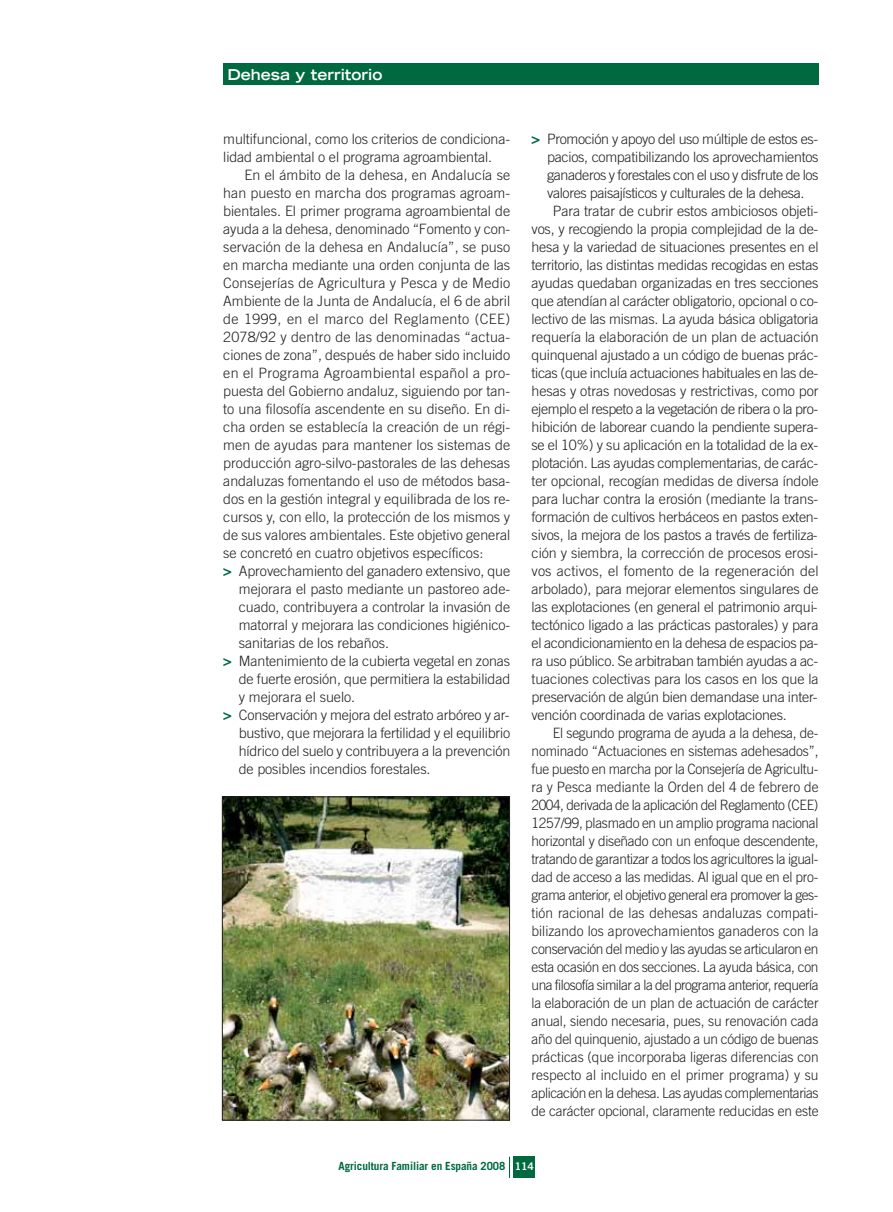
<style>
.page{position:relative;width:893px;height:1212px;background:#fff}
.page>*{position:absolute;margin:0;border:0;box-sizing:border-box;transform-origin:0 0}
.t1{font:700 expanded 15px "Trade Gothic LH";color:#fff}
.t2{font:300 14.25px "Trade Gothic";letter-spacing:-.01em;color:#231f20}
.t3{font:300 14.25px "Trade Gothic";letter-spacing:-.01em;color:#231f20;scale:.96 1}
.t4{font:300 14.25px "Trade Gothic";letter-spacing:.01em;color:#231f20}
.t5{font:300 14.25px "Trade Gothic";letter-spacing:-.035em;color:#231f20;scale:.96 1}
.t6{font:300 14.25px "Trade Gothic";letter-spacing:-.03em;color:#231f20;scale:.96 1}
.t7{font:300 14.25px "Trade Gothic";letter-spacing:-.03em;color:#231f20}
.t8{font:300 14.25px "Trade Gothic";letter-spacing:.015em;color:#231f20}
.t9{font:300 14.25px "Trade Gothic";letter-spacing:.025em;color:#231f20}
.t10{font:700 11.25px "Trade Gothic";letter-spacing:-.01em;color:#00693f}
.s1{font-weight:700;color:#00693f}
.s2{font-family:"Trade Gothic Bold Two";font-weight:400;font-size:10.5px;color:#fff}
</style>
<div class="page">
<div style="left:223px;top:64px;width:596px;height:21px;background:#00693f"></div>
<div style="left:514px;top:1157px;width:21px;height:21px;background:#00693f"></div>
<svg style="left:509px;top:1157px;width:1px;height:21px"></svg>
<img style="left:224px;top:799px;width:284px;height:319px">
<div style="left:222px;top:797px;width:288px;height:323px;border:1px solid #231f20"></div>
<p class="t1" style="left:227px;top:69px;width:156px">Dehesa y territorio</p>
<p class="t2" style="left:223px;top:134px;width:288px">multifuncional, como los criterios de condiciona-</p>
<p class="t2" style="left:223px;top:152px;width:270px">lidad ambiental o el programa agroambiental.</p>
<p class="t4" style="left:244px;top:170px;width:267px">En el ámbito de la dehesa, en Andalucía se</p>
<p class="t2" style="left:223px;top:188px;width:289px">han puesto en marcha dos programas agroam-</p>
<p class="t2" style="left:223px;top:206px;width:288px">bientales. El primer programa agroambiental de</p>
<p class="t2" style="left:223px;top:224px;width:289px">ayuda a la dehesa, denominado “Fomento y con-</p>
<p class="t4" style="left:223px;top:242px;width:289px">servación de la dehesa en Andalucía”, se puso</p>
<p class="t2" style="left:223px;top:260px;width:289px">en marcha mediante una orden conjunta de las</p>
<p class="t8" style="left:223px;top:278px;width:289px">Consejerías de Agricultura y Pesca y de Medio</p>
<p class="t2" style="left:223px;top:296px;width:289px">Ambiente de la Junta de Andalucía, el 6 de abril</p>
<p class="t9" style="left:223px;top:314px;width:289px">de 1999, en el marco del Reglamento (CEE)</p>
<p class="t8" style="left:223px;top:332px;width:289px">2078/92 y dentro de las denominadas “actua-</p>
<p class="t2" style="left:223px;top:350px;width:288px">ciones de zona”, después de haber sido incluido</p>
<p class="t9" style="left:223px;top:368px;width:289px">en el Programa Agroambiental español a pro-</p>
<p class="t2" style="left:223px;top:386px;width:289px">puesta del Gobierno andaluz, siguiendo por tan-</p>
<p class="t2" style="left:223px;top:404px;width:289px">to una filosofía ascendente en su diseño. En di-</p>
<p class="t2" style="left:223px;top:422px;width:289px">cha orden se establecía la creación de un régi-</p>
<p class="t4" style="left:223px;top:440px;width:289px">men de ayudas para mantener los sistemas de</p>
<p class="t2" style="left:223px;top:458px;width:289px">producción agro-silvo-pastorales de las dehesas</p>
<p class="t2" style="left:223px;top:476px;width:289px">andaluzas fomentando el uso de métodos basa-</p>
<p class="t2" style="left:223px;top:494px;width:289px">dos en la gestión integral y equilibrada de los re-</p>
<p class="t2" style="left:223px;top:512px;width:289px">cursos y, con ello, la protección de los mismos y</p>
<p class="t2" style="left:223px;top:530px;width:289px">de sus valores ambientales. Este objetivo general</p>
<p class="t2" style="left:223px;top:548px;width:262px">se concretó en cuatro objetivos específicos:</p>
<p class="t2" style="left:223px;top:566px;width:288px"><span class="s1">&gt;</span> Aprovechamiento del ganadero extensivo, que</p>
<p class="t2" style="left:239px;top:584px;width:273px">mejorara el pasto mediante un pastoreo ade-</p>
<p class="t2" style="left:239px;top:602px;width:273px">cuado, contribuyera a controlar la invasión de</p>
<p class="t2" style="left:239px;top:620px;width:273px">matorral y mejorara las condiciones higiénico-</p>
<p class="t2" style="left:239px;top:638px;width:152px">sanitarias de los rebaños.</p>
<p class="t2" style="left:223px;top:656px;width:288px"><span class="s1">&gt;</span> Mantenimiento de la cubierta vegetal en zonas</p>
<p class="t2" style="left:239px;top:674px;width:273px">de fuerte erosión, que permitiera la estabilidad</p>
<p class="t2" style="left:239px;top:692px;width:118px">y mejorara el suelo.</p>
<p class="t2" style="left:223px;top:710px;width:288px"><span class="s1">&gt;</span> Conservación y mejora del estrato arbóreo y ar-</p>
<p class="t2" style="left:239px;top:728px;width:273px">bustivo, que mejorara la fertilidad y el equilibrio</p>
<p class="t2" style="left:239px;top:746px;width:273px">hídrico del suelo y contribuyera a la prevención</p>
<p class="t2" style="left:239px;top:764px;width:193px">de posibles incendios forestales.</p>
<p class="t2" style="left:531px;top:134px;width:288px"><span class="s1">&gt;</span> Promoción y apoyo del uso múltiple de estos es-</p>
<p class="t2" style="left:547px;top:152px;width:273px">pacios, compatibilizando los aprovechamientos</p>
<p class="t7" style="left:547px;top:170px;width:273px">ganaderos y forestales con el uso y disfrute de los</p>
<p class="t2" style="left:547px;top:188px;width:259px">valores paisajísticos y culturales de la dehesa.</p>
<p class="t2" style="left:553px;top:206px;width:267px">Para tratar de cubrir estos ambiciosos objeti-</p>
<p class="t2" style="left:532px;top:224px;width:288px">vos, y recogiendo la propia complejidad de la de-</p>
<p class="t2" style="left:531px;top:242px;width:289px">hesa y la variedad de situaciones presentes en el</p>
<p class="t2" style="left:532px;top:260px;width:289px">territorio, las distintas medidas recogidas en estas</p>
<p class="t2" style="left:532px;top:278px;width:289px">ayudas quedaban organizadas en tres secciones</p>
<p class="t2" style="left:532px;top:296px;width:288px">que atendían al carácter obligatorio, opcional o co-</p>
<p class="t2" style="left:532px;top:314px;width:289px">lectivo de las mismas. La ayuda básica obligatoria</p>
<p class="t2" style="left:532px;top:332px;width:289px">requería la elaboración de un plan de actuación</p>
<p class="t2" style="left:532px;top:350px;width:288px">quinquenal ajustado a un código de buenas prác-</p>
<p class="t2" style="left:532px;top:368px;width:288px">ticas (que incluía actuaciones habituales en las de-</p>
<p class="t2" style="left:532px;top:386px;width:289px">hesas y otras novedosas y restrictivas, como por</p>
<p class="t7" style="left:532px;top:404px;width:288px">ejemplo el respeto a la vegetación de ribera o la pro-</p>
<p class="t2" style="left:532px;top:422px;width:288px">hibición de laborear cuando la pendiente supera-</p>
<p class="t2" style="left:532px;top:440px;width:288px">se el 10%) y su aplicación en la totalidad de la ex-</p>
<p class="t2" style="left:532px;top:458px;width:288px">plotación. Las ayudas complementarias, de carác-</p>
<p class="t2" style="left:532px;top:476px;width:289px">ter opcional, recogían medidas de diversa índole</p>
<p class="t2" style="left:532px;top:494px;width:288px">para luchar contra la erosión (mediante la trans-</p>
<p class="t2" style="left:532px;top:512px;width:288px">formación de cultivos herbáceos en pastos exten-</p>
<p class="t2" style="left:532px;top:530px;width:288px">sivos, la mejora de los pastos a través de fertiliza-</p>
<p class="t2" style="left:532px;top:548px;width:288px">ción y siembra, la corrección de procesos erosi-</p>
<p class="t4" style="left:532px;top:566px;width:289px">vos activos, el fomento de la regeneración del</p>
<p class="t2" style="left:532px;top:584px;width:289px">arbolado), para mejorar elementos singulares de</p>
<p class="t2" style="left:532px;top:602px;width:288px">las explotaciones (en general el patrimonio arqui-</p>
<p class="t2" style="left:532px;top:620px;width:289px">tectónico ligado a las prácticas pastorales) y para</p>
<p class="t2" style="left:532px;top:638px;width:288px">el acondicionamiento en la dehesa de espacios pa-</p>
<p class="t2" style="left:532px;top:656px;width:288px">ra uso público. Se arbitraban también ayudas a ac-</p>
<p class="t2" style="left:532px;top:674px;width:288px">tuaciones colectivas para los casos en los que la</p>
<p class="t2" style="left:532px;top:692px;width:288px">preservación de algún bien demandase una inter-</p>
<p class="t2" style="left:532px;top:710px;width:257px">vención coordinada de varias explotaciones.</p>
<p class="t3" style="left:553px;top:728px;width:278px">El segundo programa de ayuda a la dehesa, de-</p>
<p class="t3" style="left:531px;top:746px;width:301px">nominado “Actuaciones en sistemas adehesados”,</p>
<p class="t3" style="left:531px;top:764px;width:300px">fue puesto en marcha por la Consejería de Agricultu-</p>
<p class="t3" style="left:531px;top:782px;width:300px">ra y Pesca mediante la Orden del 4 de febrero de</p>
<p class="t6" style="left:531px;top:800px;width:300px">2004, derivada de la aplicación del Reglamento (CEE)</p>
<p class="t3" style="left:531px;top:818px;width:300px">1257/99, plasmado en un amplio programa nacional</p>
<p class="t3" style="left:531px;top:836px;width:301px">horizontal y diseñado con un enfoque descendente,</p>
<p class="t3" style="left:531px;top:854px;width:300px">tratando de garantizar a todos los agricultores la igual-</p>
<p class="t3" style="left:531px;top:872px;width:300px">dad de acceso a las medidas. Al igual que en el pro-</p>
<p class="t5" style="left:531px;top:890px;width:300px">grama anterior, el objetivo general era promover la ges-</p>
<p class="t3" style="left:531px;top:908px;width:300px">tión racional de las dehesas andaluzas compati-</p>
<p class="t3" style="left:531px;top:926px;width:300px">bilizando los aprovechamientos ganaderos con la</p>
<p class="t3" style="left:531px;top:944px;width:300px">conservación del medio y las ayudas se articularon en</p>
<p class="t3" style="left:531px;top:962px;width:300px">esta ocasión en dos secciones. La ayuda básica, con</p>
<p class="t5" style="left:531px;top:980px;width:300px">una filosofía similar a la del programa anterior, requería</p>
<p class="t3" style="left:531px;top:998px;width:300px">la elaboración de un plan de actuación de carácter</p>
<p class="t3" style="left:531px;top:1016px;width:300px">anual, siendo necesaria, pues, su renovación cada</p>
<p class="t3" style="left:531px;top:1034px;width:300px">año del quinquenio, ajustado a un código de buenas</p>
<p class="t3" style="left:531px;top:1052px;width:300px">prácticas (que incorporaba ligeras diferencias con</p>
<p class="t3" style="left:531px;top:1070px;width:300px">respecto al incluido en el primer programa) y su</p>
<p class="t6" style="left:531px;top:1088px;width:300px">aplicación en la dehesa. Las ayudas complementarias</p>
<p class="t3" style="left:531px;top:1106px;width:300px">de carácter opcional, claramente reducidas en este</p>
<p class="t10" style="left:339px;top:1162px;width:197px">Agricultura Familiar en España 2008 <span class="s2">114</span></p>
</div>
